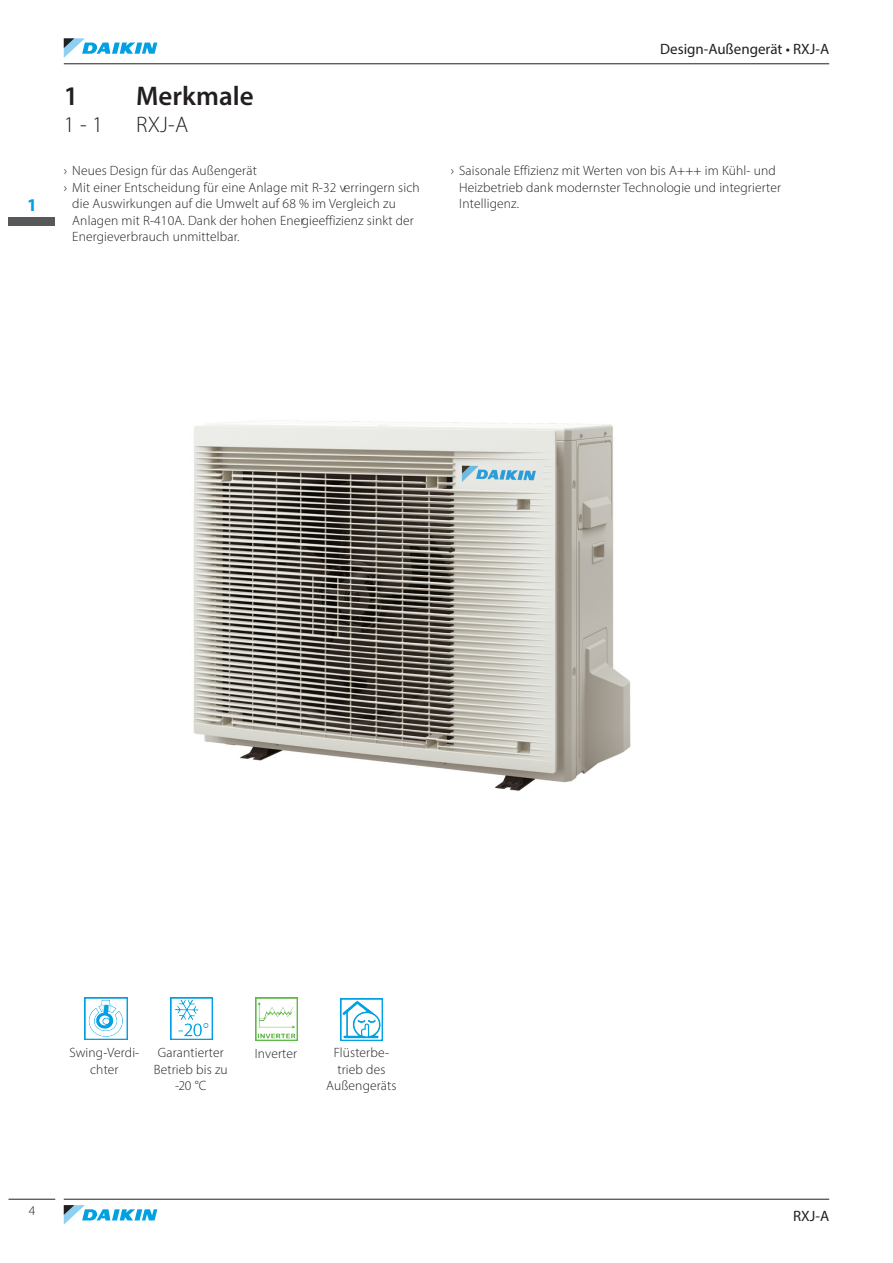
<style>
.page{position:relative;width:893px;height:1263px;background:#fff}
.page>*{position:absolute;margin:0;border:0;box-sizing:border-box;transform-origin:0 0}
.RH_Chapter_Title{font:600 27px "Myriad Pro";color:#231f20}
.RH_Sub_Chapter_Title{font:300 22.5px "Myriad Pro";color:#231f20}
.RH_Chapter_Tab{font:700 18px "Myriad Pro";color:#00a1e3}
.Topline{font:15px "Myriad Pro";color:#231f20}
.pictos{font:300 13.5px/16.5px "Myriad Pro";letter-spacing:.01em;color:#231f20;text-align:center}
.paging{font:300 13.5px "Myriad Pro";color:#231f20}
</style>
<div class="page">
<img style="left:85px;top:997px;width:42px;height:43px">
<div style="left:9px;top:217px;width:46px;height:8px;background:#57585a"></div>
<hr style="left:9px;top:1199px;width:46px;height:1px;background:#231f20">
<hr style="left:64px;top:63px;width:765px;height:1px;background:#231f20">
<hr style="left:64px;top:1199px;width:765px;height:1px;background:#231f20">
<svg style="left:64px;top:38px;width:93px;height:20px"></svg>
<svg style="left:64px;top:1205px;width:93px;height:19px"></svg>
<img style="left:193px;top:420px;width:438px;height:371px">
<img style="left:170px;top:997px;width:43px;height:43px">
<img style="left:255px;top:998px;width:43px;height:42px">
<img style="left:340px;top:998px;width:43px;height:43px">
<p class="RH_Chapter_Tab" style="left:28px;top:193px;width:8px">1</p>
<p class="RH_Chapter_Title" style="left:64px;top:79px;width:16px">1</p>
<p class="RH_Chapter_Title" style="left:136px;top:79px;width:119px">Merkmale</p>
<p class="RH_Sub_Chapter_Title" style="left:64px;top:111px;width:41px">1 - 1</p>
<p class="RH_Sub_Chapter_Title" style="left:136px;top:111px;width:54px">RXJ-A</p>
<p class="pictos" style="left:64px;top:162px;width:195px">› Neues Design für das Außengerät</p>
<p class="pictos" style="left:72px;top:179px;width:349px;text-align:left;text-indent:-9px">› Mit einer Entscheidung für eine Anlage mit R-32 verringern sich die Auswirkungen auf die Umwelt auf 68 % im Vergleich zu Anlagen mit R-410A. Dank der hohen Energieeffizienz sinkt der Energieverbrauch unmittelbar.</p>
<p class="Topline" style="left:660px;top:39px;width:171px">Design-Außengerät • RXJ-A</p>
<p class="pictos" style="left:459px;top:162px;width:323px;text-align:left;text-indent:-9px">› Saisonale Effizienz mit Werten von bis A+++ im Kühl- und<br>Heizbetrieb dank modernster Technologie und integrierter<br>Intelligenz.</p>
<p class="pictos" style="left:69px;top:1044px;width:71px">Swing-Verdi&shy;chter</p>
<p class="pictos" style="left:326px;top:1044px;width:72px">Flüsterbe&shy;trieb des<br>Außengeräts</p>
<p class="pictos" style="left:154px;top:1044px;width:76px">Garantierter<br>Betrieb bis zu -20 °C</p>
<p class="pictos" style="left:255px;top:1045px;width:44px">Inverter</p>
<p class="paging" style="left:29px;top:1202px;width:8px">4</p>
<p class="Topline" style="left:793px;top:1206px;width:38px">RXJ-A</p>
</div>
